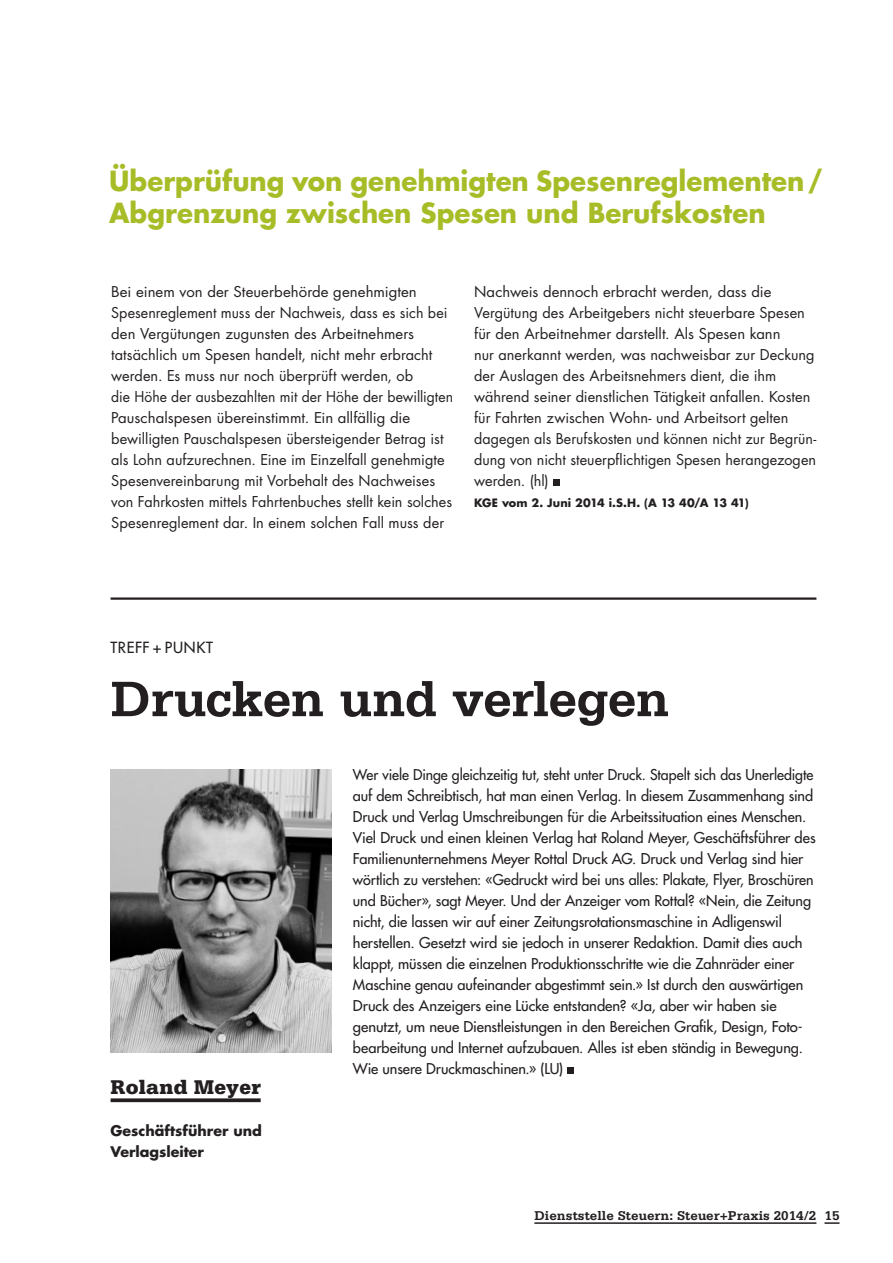
<style>
.page{position:relative;width:893px;height:1263px;background:#fff}
.page>*{position:absolute;margin:0;border:0;box-sizing:border-box;transform-origin:0 0}
.t1{font:700 52.5px "Serifa LT";letter-spacing:-.025em;color:#231f20}
.t2{font:700 27px/32.4px "Futura LT";color:#a8bc27}
.t3{font:900 21px "Serifa LT";letter-spacing:.01em;color:#231f20}
.t4{font:15px "Futura LT";letter-spacing:.04em;color:#231f20}
.t5{font:14.55px/21px "Futura LT";letter-spacing:.005em;color:#231f20}
.t6{font:14.55px/21px "Futura LT";color:#231f20}
.t7{font:700 14.25px/21px "Futura LT";color:#231f20}
.t8{font:700 13.5px "Serifa LT";color:#231f20}
.t9{font:700 11.25px "Futura LT";color:#231f20}
</style>
<div class="page">
<svg style="left:824px;top:1222px;width:15px;height:2px"></svg>
<hr style="left:534px;top:1222px;width:282px;height:2px;background:#231f20">
<img style="left:111px;top:770px;width:221px;height:282px">
<div style="left:567px;top:1068px;width:7px;height:6px;background:#231f20"></div>
<svg style="left:111px;top:1098px;width:150px;height:4px"></svg>
<hr style="left:111px;top:597px;width:705px;height:3px;background:#231f20">
<div style="left:553px;top:479px;width:6px;height:7px;background:#231f20"></div>
<h2 class="t2" style="left:109px;top:164px;width:715px">Überprüfung von genehmigten Spesenreglementen/<br>Abgrenzung zwischen Spesen und Berufskosten</h2>
<p class="t5" style="left:111px;top:281px;width:343px">Bei einem von der Steuerbehörde genehmigten Spesenreglement muss der Nachweis, dass es sich bei den Vergütungen zugunsten des Arbeitnehmers tatsächlich um Spesen handelt, nicht mehr erbracht werden. Es muss nur noch überprüft werden, ob<br>die Höhe der ausbezahlten mit der Höhe der bewilligten Pauschalspesen übereinstimmt. Ein allfällig die bewilligten Pauschalspesen übersteigender Betrag ist als Lohn aufzurechnen. Eine im Einzelfall genehmigte Spesenvereinbarung mit Vorbehalt des Nachweises von Fahrkosten mittels Fahrtenbuches stellt kein solches Spesenreglement dar. In einem solchen Fall muss der</p>
<p class="t5" style="left:474px;top:281px;width:344px">Nachweis dennoch erbracht werden, dass die Vergütung des Arbeitgebers nicht steuerbare Spesen für den Arbeitnehmer darstellt. Als Spesen kann<br>nur anerkannt werden, was nachweisbar zur Deckung der Auslagen des Arbeitsnehmers dient, die ihm während seiner dienstlichen Tätigkeit anfallen. Kosten für Fahrten zwischen Wohn- und Arbeitsort gelten dagegen als Berufskosten und können nicht zur Begrün&shy;dung von nicht steuerpflichtigen Spesen herangezogen werden. (hl)</p>
<p class="t9" style="left:474px;top:495px;width:276px">KGE vom 2. Juni 2014 i.S.H. (A 13 40/A 13 41)</p>
<p class="t4" style="left:111px;top:638px;width:104px">TREFF + PUNKT</p>
<h1 class="t1" style="left:111px;top:668px;width:561px">Drucken und verlegen</h1>
<h3 class="t3" style="left:111px;top:1075px;width:152px">Roland Meyer</h3>
<p class="t7" style="left:111px;top:1120px;width:153px">Geschäftsführer und<br>Verlagsleiter</p>
<p class="t6" style="left:353px;top:764px;width:464px">Wer viele Dinge gleichzeitig tut, steht unter Druck. Stapelt sich das Unerledigte auf dem Schreibtisch, hat man einen Verlag. In diesem Zusammenhang sind Druck und Verlag Umschreibungen für die Arbeitssituation eines Menschen.<br>Viel Druck und einen kleinen Verlag hat Roland Meyer, Geschäftsführer des Familienunternehmens Meyer Rottal Druck AG. Druck und Verlag sind hier wörtlich zu verstehen: «Gedruckt wird bei uns alles: Plakate, Flyer, Broschüren und Bücher», sagt Meyer. Und der Anzeiger vom Rottal? «Nein, die Zeitung nicht, die lassen wir auf einer Zeitungsrotationsmaschine in Adligenswil herstellen. Gesetzt wird sie jedoch in unserer Redaktion. Damit dies auch klappt, müssen die einzelnen Produktionsschritte wie die Zahnräder einer Maschine genau aufeinander abgestimmt sein.» Ist durch den auswärtigen Druck des Anzeigers eine Lücke entstanden? «Ja, aber wir haben sie genutzt, um neue Dienstleistungen in den Bereichen Grafik, Design, Foto&shy;bearbeitung und Internet aufzubauen. Alles ist eben ständig in Bewegung.<br>Wie unsere Druckmaschinen.» (LU)</p>
<p class="t8" style="left:534px;top:1208px;width:307px">Dienststelle Steuern: Steuer+Praxis 2014/2 15</p>
</div>
